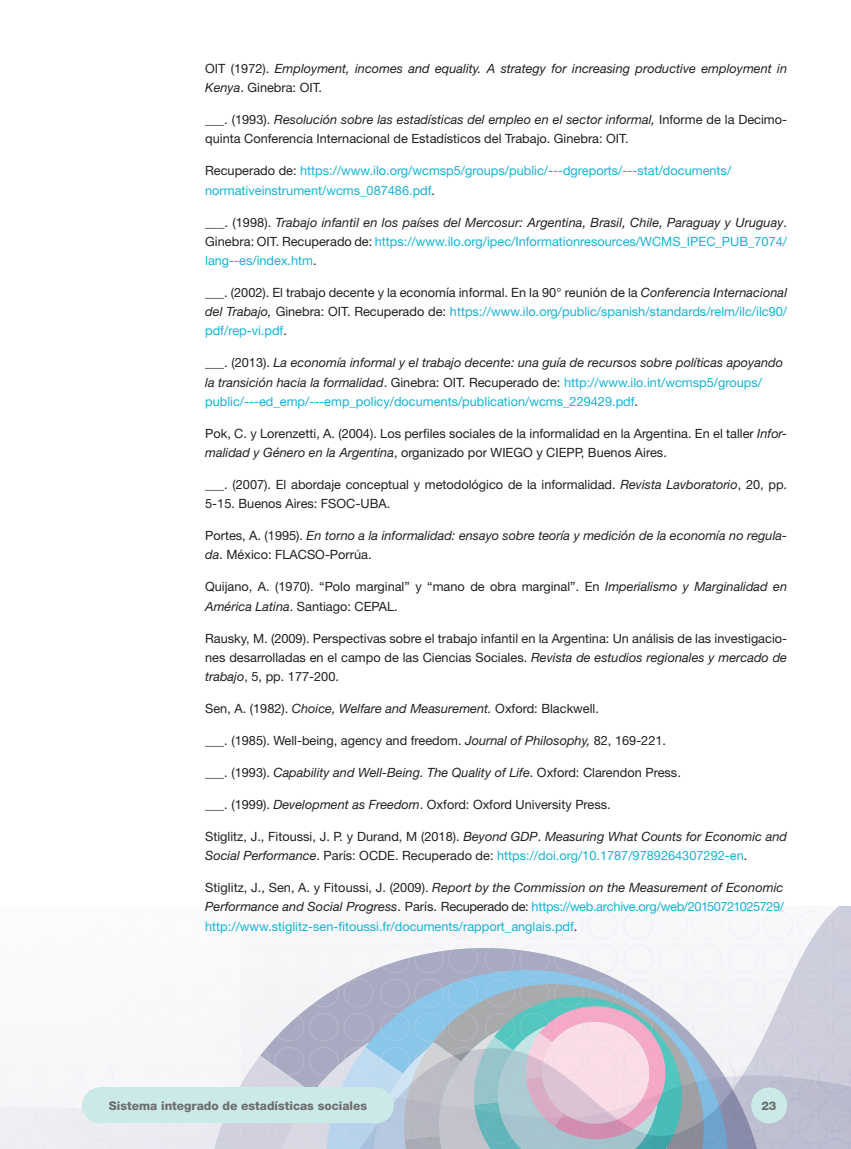
<style>
.page{position:relative;width:851px;height:1149px;background:#fff}
.page>*{position:absolute;margin:0;border:0;box-sizing:border-box;transform-origin:0 0}
.texto{font:12.75px/19.2px "Helvetica Neue LT Std";color:#231f20}
.texto-2{font:12.75px/19.2px "Helvetica Neue LT Std";color:#16b3d6;text-align:justify}
.texto-3{font:italic 12.75px/19.2px "Helvetica Neue LT Std";color:#231f20}
.t1{font:800 12px "Helvetica Neue LT Std";color:#6c6d70}
.s1{font-style:normal}
.s2{font-style:italic}
.s3{color:#231f20}
.s4{font-style:italic;color:#231f20}
.s5{color:#16b3d6}
.s6{font-style:normal;color:#16b3d6}
</style>
<div class="page">
<svg style="left:0;top:906px;width:850px;height:242px"></svg>
<div style="left:751px;top:1087px;width:36px;height:36px;background:#cbe9e7;border-radius:50%"></div>
<div style="left:82px;top:1087px;width:36px;height:36px;background:#cbe9e7;border-radius:50%"></div>
<div style="left:358px;top:1087px;width:36px;height:36px;background:#cbe9e7;border-radius:50%"></div>
<div style="left:100px;top:1087px;width:276px;height:36px;background:#cbe9e7"></div>
<p class="texto-3" style="left:205px;top:59px;width:583px"><span class="s1">OIT (1972).</span> Employment, incomes and equality. A strategy for increasing productive employment in<br>Kenya<span class="s1">. Ginebra: OIT.</span></p>
<p class="texto" style="left:205px;top:110px;width:583px">___. (1993). <span class="s2">Resolución sobre las estadísticas del empleo en el sector informal,</span> Informe de la Decimo&shy;quinta Conferencia Internacional de Estadísticos del Trabajo. Ginebra: OIT.</p>
<p class="texto-2" style="left:205px;top:161px;width:527px"><span class="s3">Recuperado de:</span> https://www.ilo.org/wcmsp5/groups/public/---dgreports/---stat/documents/ normativeinstrument/wcms_087486.pdf<span class="s3">.</span></p>
<p class="texto-2" style="left:205px;top:212px;width:583px"><span class="s3">___. (1998).</span> <span class="s4">Trabajo infantil en los países del Mercosur: Argentina, Brasil, Chile, Paraguay y Uruguay</span><span class="s3">.<br>Ginebra: OIT. Recuperado de:</span> https://www.ilo.org/ipec/Informationresources/WCMS_IPEC_PUB_7074/ lang--es/index.htm<span class="s3">.</span></p>
<p class="texto" style="left:205px;top:282px;width:583px;text-align:justify">___. (2002). El trabajo decente y la economía informal. En la 90° reunión de la <span class="s2">Conferencia Internacional del Trabajo,</span> Ginebra: OIT. Recuperado de: <span class="s5">https://www.ilo.org/public/spanish/standards/relm/ilc/ilc90/ pdf/rep-vi.pdf</span>.</p>
<p class="texto-3" style="left:205px;top:353px;width:579px"><span class="s1">___. (2013).</span> La economía informal y el trabajo decente: una guía de recursos sobre políticas apoyando la transición hacia la formalidad<span class="s1">. Ginebra: OIT. Recuperado de:</span> <span class="s6">http://www.ilo.int/wcmsp5/groups/ public/---ed_emp/---emp_policy/documents/publication/wcms_229429.pdf</span><span class="s1">.</span></p>
<p class="texto" style="left:205px;top:423px;width:583px">Pok, C. y Lorenzetti, A. (2004). Los perfiles sociales de la informalidad en la Argentina. En el taller <span class="s2">Infor&shy;malidad y Género en la Argentina</span>, organizado por WIEGO y CIEPP, Buenos Aires.</p>
<p class="texto" style="left:205px;top:474px;width:583px">___. (2007). El abordaje conceptual y metodológico de la informalidad. <span class="s2">Revista Lavboratorio</span>, 20, pp.<br>5-15. Buenos Aires: FSOC-UBA.</p>
<p class="texto-3" style="left:205px;top:525px;width:583px"><span class="s1">Portes, A. (1995).</span> En torno a la informalidad: ensayo sobre teoría y medición de la economía no regula&shy;da<span class="s1">. México: FLACSO-Porrúa.</span></p>
<p class="texto" style="left:205px;top:577px;width:583px">Quijano, A. (1970). “Polo marginal” y “mano de obra marginal”. En <span class="s2">Imperialismo y Marginalidad en<br>América Latina</span>. Santiago: CEPAL.</p>
<p class="texto" style="left:205px;top:628px;width:583px;text-align:justify">Rausky, M. (2009). Perspectivas sobre el trabajo infantil en la Argentina: Un análisis de las investigacio&shy;nes desarrolladas en el campo de las Ciencias Sociales. <span class="s2">Revista de estudios regionales y mercado de trabajo</span>, 5, pp. 177-200.</p>
<p class="texto" style="left:205px;top:698px;width:395px">Sen, A. (1982). <span class="s2">Choice, Welfare and Measurement.</span> Oxford: Blackwell.</p>
<p class="texto" style="left:205px;top:730px;width:462px">___. (1985). Well-being, agency and freedom. <span class="s2">Journal of Philosophy,</span> 82, 169-221.</p>
<p class="texto-3" style="left:205px;top:762px;width:477px"><span class="s1">___. (1993).</span> Capability and Well-Being. The Quality of Life<span class="s1">. Oxford: Clarendon Press.</span></p>
<p class="texto" style="left:205px;top:794px;width:407px">___. (1999). <span class="s2">Development as Freedom</span>. Oxford: Oxford University Press.</p>
<p class="texto" style="left:205px;top:826px;width:583px">Stiglitz, J., Fitoussi, J. P. y Durand, M (2018). <span class="s2">Beyond GDP</span>. <span class="s2">Measuring What Counts for Economic and<br>Social Performance</span>. París: OCDE. Recuperado de: <span class="s5">https://doi.org/10.1787/9789264307292-en</span>.</p>
<p class="texto-2" style="left:205px;top:877px;width:580px"><span class="s3">Stiglitz, J., Sen, A. y Fitoussi, J. (2009).</span> <span class="s4">Report by the Commission on the Measurement of Economic Performance and Social Progress</span><span class="s3">. París. Recuperado de:</span> https://web.archive.org/web/20150721025729/ http://www.stiglitz-sen-fitoussi.fr/documents/rapport_anglais.pdf<span class="s3">.</span></p>
<p class="t1" style="left:109px;top:1097px;width:260px">Sistema integrado de estadísticas sociales</p>
<p class="t1" style="left:761px;top:1097px;width:17px">23</p>
</div>
